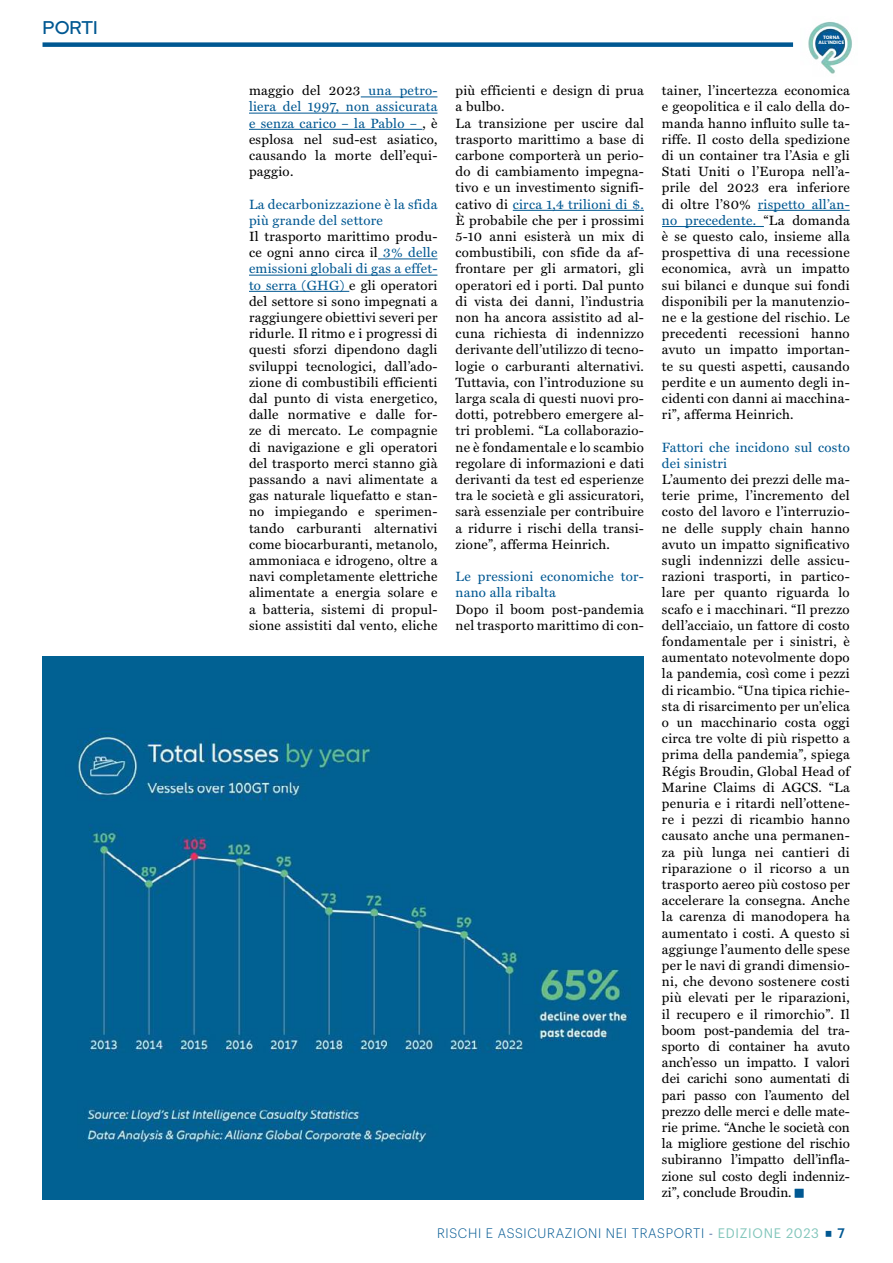
<style>
.page{position:relative;width:893px;height:1263px;background:#fff}
.page>*{position:absolute;margin:0;border:0;box-sizing:border-box;transform-origin:0 0}
.t1{font:500 18.45px "Red Hat Display";color:#005892}
.t2{font:13.5px/16.2px "Miller Text Roman";letter-spacing:.02em;color:#000;text-align:justify}
.t3{font:13.5px/16.2px "Miller Text Roman";letter-spacing:.02em;color:#005892}
.t4{font:300 13.5px "Graphik";letter-spacing:.055em;color:#005892;scale:.96 1}
.t5{font:500 13.5px "Graphik";color:#005892}
.t6{font:700 4.8px/5.7px "Poppins";color:#fff;text-align:center}
.s1{color:#005892}
.s2{font-weight:400;color:#6982af}
.s3{font-weight:400;color:#82c6bb}
</style>
<div class="page">
<img style="left:808px;top:22px;width:44px;height:52px">
<hr style="left:361px;top:97px;width:76px;height:1px;background:#005892">
<hr style="left:249px;top:113px;width:188px;height:1px;background:#005892">
<hr style="left:249px;top:129px;width:173px;height:1px;background:#005892">
<hr style="left:378px;top:259px;width:59px;height:1px;background:#005892">
<hr style="left:249px;top:275px;width:188px;height:1px;background:#005892">
<hr style="left:249px;top:291px;width:100px;height:1px;background:#005892">
<hr style="left:513px;top:210px;width:131px;height:1px;background:#005892">
<hr style="left:758px;top:210px;width:92px;height:1px;background:#005892">
<hr style="left:662px;top:226px;width:102px;height:1px;background:#005892">
<img style="left:43px;top:656px;width:601px;height:543px">
<div style="left:43px;top:42px;width:750px;height:5px;background:#005892"></div>
<h1 class="t1" style="left:43px;top:16px;width:12px">PORTI</h1>
<p class="t2" style="left:249px;top:82px;width:190px">maggio del 2023 <span class="s1">una petro&shy;liera del 1997, non assicurata e senza carico – la Pablo –</span> , è esplosa nel sud-est asiatico, causando la morte dell’equi&shy;paggio.</p>
<p class="t3" style="left:249px;top:196px;width:190px">La decarbonizzazione è la sfida più grande del settore</p>
<p class="t2" style="left:249px;top:228px;width:190px">Il trasporto marittimo produ&shy;ce ogni anno circa il <span class="s1">3% delle emissioni globali di gas a effet&shy;to serra (GHG)</span> e gli operatori del settore si sono impegnati a raggiungere obiettivi severi per ridurle. Il ritmo e i progressi di questi sforzi dipendono dagli sviluppi tecnologici, dall’ado&shy;zione di combustibili efficienti dal punto di vista energetico, dalle normative e dalle for&shy;ze di mercato. Le compagnie di navigazione e gli operatori del trasporto merci stanno già passando a navi alimentate a gas naturale liquefatto e stan&shy;no impiegando e sperimen&shy;tando carburanti alternativi come biocarburanti, metanolo, ammoniaca e idrogeno, oltre a navi completamente elettriche alimentate a energia solare e a batteria, sistemi di propul&shy;sione assistiti dal vento, eliche</p>
<p class="t2" style="left:455px;top:82px;width:190px;text-align:left">più efficienti e design di prua a bulbo.<br>La transizione per uscire dal trasporto marittimo a base di carbone comporterà un perio&shy;do di cambiamento impegna&shy;tivo e un investimento signifi&shy;cativo di <span class="s1">circa 1,4 trilioni di $.<br></span>È probabile che per i prossimi<br>5-10 anni esisterà un mix di combustibili, con sfide da af&shy;frontare per gli armatori, gli operatori ed i porti. Dal punto di vista dei danni, l’industria non ha ancora assistito ad al&shy;cuna richiesta di indennizzo derivante dell’utilizzo di tecno&shy;logie o carburanti alternativi.<br>Tuttavia, con l’introduzione su larga scala di questi nuovi pro&shy;dotti, potrebbero emergere al&shy;tri problemi. “La collaborazio&shy;ne è fondamentale e lo scambio regolare di informazioni e dati derivanti da test ed esperienze tra le società e gli assicuratori, sarà essenziale per contribuire a ridurre i rischi della transi&shy;zione”, afferma Heinrich.</p>
<p class="t3" style="left:455px;top:568px;width:190px">Le pressioni economiche tor&shy;nano alla ribalta</p>
<p class="t2" style="left:455px;top:601px;width:190px">Dopo il boom post-pandemia nel trasporto marittimo di con-</p>
<p class="t6" style="left:819px;top:34px;width:27px">TORNA<br>ALL’INDICE</p>
<p class="t2" style="left:662px;top:82px;width:189px">tainer, l’incertezza economica e geopolitica e il calo della do&shy;manda hanno influito sulle ta&shy;riffe. Il costo della spedizione di un container tra l’Asia e gli Stati Uniti o l’Europa nell’a&shy;prile del 2023 era inferiore di oltre l’80% <span class="s1">rispetto all’an&shy;no precedente.</span> “La domanda è se questo calo, insieme alla prospettiva di una recessione economica, avrà un impatto sui bilanci e dunque sui fondi disponibili per la manutenzio&shy;ne e la gestione del rischio. Le precedenti recessioni hanno avuto un impatto importan&shy;te su questi aspetti, causando perdite e un aumento degli in&shy;cidenti con danni ai macchina&shy;ri”, afferma Heinrich.</p>
<p class="t3" style="left:662px;top:439px;width:189px">Fattori che incidono sul costo dei sinistri</p>
<p class="t2" style="left:662px;top:471px;width:189px">L’aumento dei prezzi delle ma&shy;terie prime, l’incremento del costo del lavoro e l’interruzio&shy;ne delle supply chain hanno avuto un impatto significativo sugli indennizzi delle assicu&shy;razioni trasporti, in partico&shy;lare per quanto riguarda lo scafo e i macchinari. “Il prezzo dell’acciaio, un fattore di costo fondamentale per i sinistri, è aumentato notevolmente dopo la pandemia, così come i pezzi di ricambio. “Una tipica richie&shy;sta di risarcimento per un’elica o un macchinario costa oggi circa tre volte di più rispetto a prima della pandemia”, spiega Régis Broudin, Global Head of Marine Claims di AGCS. “La penuria e i ritardi nell’ottene&shy;re i pezzi di ricambio hanno causato anche una permanen&shy;za più lunga nei cantieri di riparazione o il ricorso a un trasporto aereo più costoso per accelerare la consegna. Anche la carenza di manodopera ha aumentato i costi. A questo si aggiunge l’aumento delle spese per le navi di grandi dimensio&shy;ni, che devono sostenere costi più elevati per le riparazioni, il recupero e il rimorchio”. Il boom post-pandemia del tra&shy;sporto di container ha avuto anch’esso un impatto. I valori dei carichi sono aumentati di pari passo con l’aumento del prezzo delle merci e delle mate&shy;rie prime. “Anche le società con la migliore gestione del rischio subiranno l’impatto dell’infla&shy;zione sul costo degli indenniz&shy;zi”, conclude Broudin.</p>
<p class="t4" style="left:437px;top:1224px;width:399px">RISCHI E ASSICURAZIONI NEI TRASPORTI <span class="s2">-</span> <span class="s3">EDIZIONE 2023</span></p>
<p class="t5" style="left:838px;top:1223px;width:9px">7</p>
</div>
